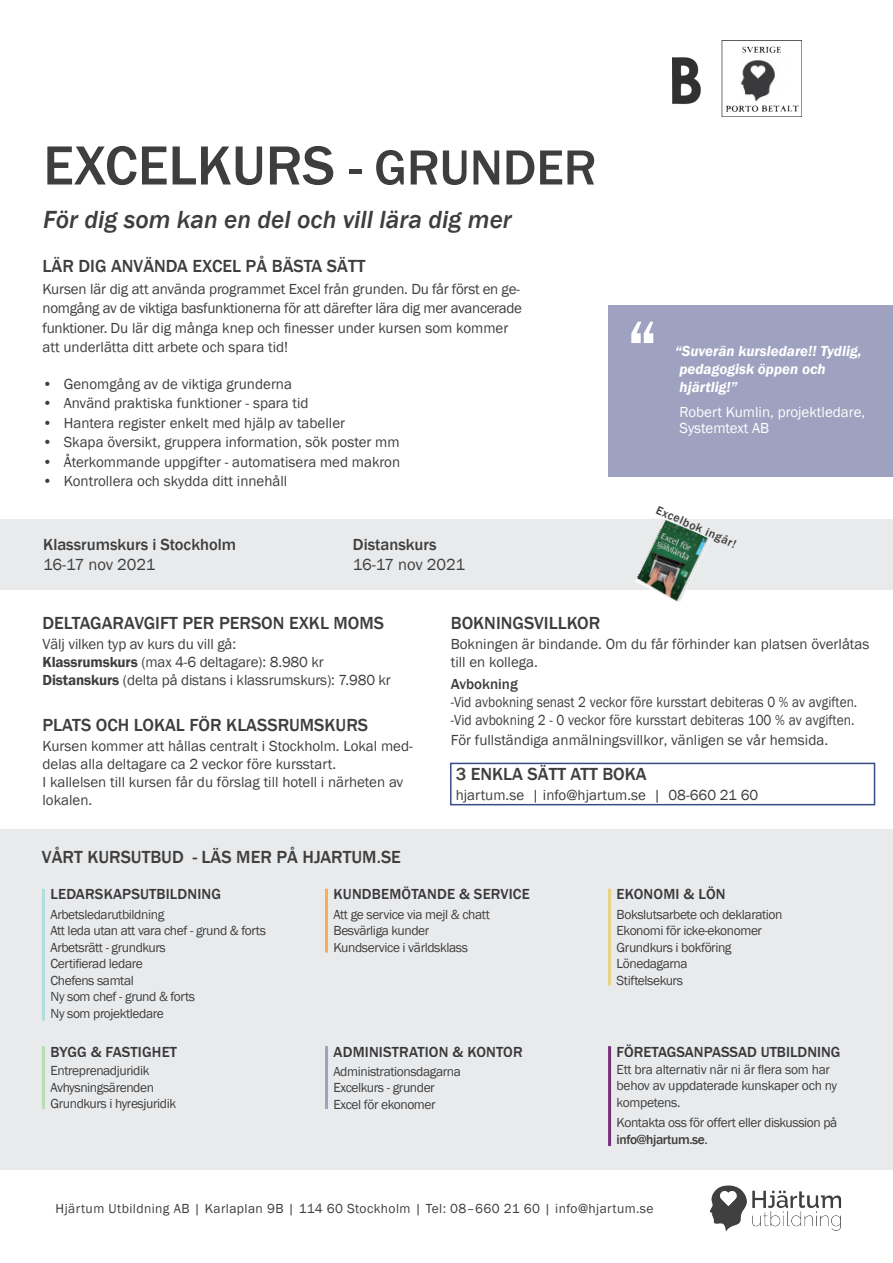
<style>
.page{position:relative;width:893px;height:1263px;background:#fff}
.page>*{position:absolute;margin:0;border:0;box-sizing:border-box;transform-origin:0 0}
.t1{font:500 88.5px "Franklin Gothic";color:#fff}
.t2{font:500 57px "Franklin Gothic";color:#3e3e3f}
.t3{font:italic 500 25.5px "Franklin Gothic";color:#3e3e3f}
.t4{font:500 18px "Franklin Gothic";color:#3e3e3f}
.t5{font:500 16.5px "Franklin Gothic";color:#3e3e3f}
.t6{font:16.5px "Franklin Gothic";letter-spacing:-.015em;color:#3e3e3f}
.t7{font:15px/18px "Franklin Gothic";color:#3e3e3f}
.t8{font:500 15px "Franklin Gothic";letter-spacing:.01em;color:#3e3e3f}
.t9{font:15px/18px "Franklin Gothic";color:#3e3e3f;scale:.89 1}
.t10{font:italic 600 15px/18px "Franklin Gothic";color:#fff}
.t11{font:15px/16.5px "Franklin Gothic";color:#fff}
.t12{font:13.5px/16.5px "Franklin Gothic";letter-spacing:-.03em;color:#3e3e3f}
.t13{font:13.5px "Franklin Gothic";letter-spacing:.03em;color:#3e3e3f}
.t14{font:500 12px "Franklin Gothic";color:#3e3e3f}
.s1{font-size:51px}
.s2{font-weight:600}
.s3{font-weight:500}
</style>
<div class="page">
<img style="left:672px;top:41px;width:129px;height:76px">
<img style="left:741px;top:56px;width:37px;height:45px">
<div style="left:609px;top:306px;width:284px;height:171px;background:#9ea1c0"></div>
<div style="left:0;top:519px;width:893px;height:71px;background:#e9eaeb"></div>
<img style="left:635px;top:519px;width:76px;height:83px">
<div style="left:450px;top:763px;width:425px;height:42px;border:2px solid #374c87"></div>
<img style="left:710px;top:1185px;width:132px;height:47px">
<div style="left:0;top:829px;width:893px;height:340px;background:#e9eaeb"></div>
<hr style="left:42px;top:889px;width:3px;height:131px;background:#b2dddd">
<hr style="left:608px;top:1046px;width:3px;height:100px;background:#77317c">
<hr style="left:325px;top:889px;width:3px;height:63px;background:#f8ad53">
<hr style="left:608px;top:889px;width:3px;height:96px;background:#e6d380">
<hr style="left:42px;top:1046px;width:3px;height:63px;background:#b4dfb6">
<hr style="left:325px;top:1046px;width:3px;height:63px;background:#9ea1c0">
<h2 class="t2" style="left:43px;top:130px;width:555px">EXCELKURS <span class="s1">- GRUNDER</span></h2>
<h3 class="t3" style="left:43px;top:204px;width:470px">För dig som kan en del och vill lära dig mer</h3>
<p class="t4" style="left:43px;top:255px;width:324px">LÄR DIG ANVÄNDA EXCEL PÅ BÄSTA SÄTT</p>
<p class="t7" style="left:43px;top:279px;width:481px;line-height:19.5px">Kursen lär dig att använda programmet Excel från grunden. Du får först en ge&shy;nomgång av de viktiga basfunktionerna för att därefter lära dig mer avancerade funktioner. Du lär dig många knep och finesser under kursen som kommer att underlätta ditt arbete och spara tid!</p>
<p class="t7" style="left:43px;top:375px;width:251px">• Genomgång av de viktiga grunderna</p>
<p class="t7" style="left:43px;top:395px;width:268px">• Använd praktiska funktioner - spara tid</p>
<p class="t7" style="left:43px;top:414px;width:304px">• Hantera register enkelt med hjälp av tabeller</p>
<p class="t7" style="left:43px;top:434px;width:359px">• Skapa översikt, gruppera information, sök poster mm</p>
<p class="t7" style="left:43px;top:453px;width:359px">• Återkommande uppgifter - automatisera med makron</p>
<p class="t7" style="left:43px;top:473px;width:246px">• Kontrollera och skydda ditt innehåll</p>
<p class="t5" style="left:43px;top:534px;width:195px">Klassrumskurs i Stockholm</p>
<p class="t6" style="left:43px;top:555px;width:114px">16-17 nov 2021</p>
<p class="t5" style="left:353px;top:534px;width:85px">Distanskurs</p>
<p class="t6" style="left:353px;top:555px;width:114px">16-17 nov 2021</p>
<h1 class="t1" style="left:626px;top:296px;width:35px">“</h1>
<p class="t10" style="left:675px;top:342px;width:188px">“Suverän kursledare!! Tydlig, pedagogisk öppen och hjärtlig!”</p>
<p class="t11" style="left:679px;top:404px;width:187px">Robert Kumlin, projektledare,<br>Systemtext AB</p>
<p class="t14" style="left:660px;top:502px;width:88px;rotate:24deg">Excelbok ingår!</p>
<p class="t4" style="left:43px;top:612px;width:343px">DELTAGARAVGIFT PER PERSON EXKL MOMS</p>
<p class="t7" style="left:43px;top:636px;width:350px">Välj vilken typ av kurs du vill gå:<br><span class="s2">Klassrumskurs</span> (max 4-6 deltagare): 8.980 kr<br><span class="s2">Distanskurs</span> (delta på distans i klassrumskurs): 7.980 kr</p>
<p class="t4" style="left:43px;top:714px;width:327px">PLATS OCH LOKAL FÖR KLASSRUMSKURS</p>
<p class="t7" style="left:43px;top:738px;width:372px">Kursen kommer att hållas centralt i Stockholm. Lokal med&shy;delas alla deltagare ca 2 veckor före kursstart.<br>I kallelsen till kursen får du förslag till hotell i närheten av lokalen.</p>
<p class="t4" style="left:451px;top:612px;width:151px">BOKNINGSVILLKOR</p>
<p class="t7" style="left:451px;top:636px;width:420px">Bokningen är bindande. Om du får förhinder kan platsen överlåtas till en kollega.</p>
<p class="t8" style="left:451px;top:675px;width:69px">Avbokning</p>
<p class="t9" style="left:451px;top:693px;width:458px">-Vid avbokning senast 2 veckor före kursstart debiteras 0 % av avgiften. -Vid avbokning 2 - 0 veckor före kursstart debiteras 100 % av avgiften.</p>
<p class="t7" style="left:451px;top:731px;width:379px">För fullständiga anmälningsvillkor, vänligen se vår hemsida.</p>
<p class="t4" style="left:456px;top:763px;width:193px">3 ENKLA SÄTT ATT BOKA</p>
<p class="t7" style="left:456px;top:787px;width:304px">hjartum.se | info@hjartum.se | 08-660 21 60</p>
<p class="t4" style="left:42px;top:846px;width:360px">VÅRT KURSUTBUD - LÄS MER PÅ HJARTUM.SE</p>
<p class="t8" style="left:51px;top:885px;width:172px">LEDARSKAPSUTBILDNING</p>
<p class="t12" style="left:51px;top:906px;width:217px">Arbetsledarutbildning<br>Att leda utan att vara chef - grund &amp; forts<br>Arbetsrätt - grundkurs<br>Certifierad ledare<br>Chefens samtal<br>Ny som chef - grund &amp; forts<br>Ny som projektledare</p>
<p class="t8" style="left:334px;top:885px;width:198px">KUNDBEMÖTANDE &amp; SERVICE</p>
<p class="t12" style="left:334px;top:906px;width:158px">Att ge service via mejl &amp; chatt<br>Besvärliga kunder<br>Kundservice i världsklass</p>
<p class="t8" style="left:51px;top:1042px;width:128px">BYGG &amp; FASTIGHET</p>
<p class="t12" style="left:51px;top:1063px;width:127px">Entreprenadjuridik<br>Avhysningsärenden<br>Grundkurs i hyresjuridik</p>
<p class="t8" style="left:334px;top:1042px;width:191px">ADMINISTRATION &amp; KONTOR</p>
<p class="t12" style="left:334px;top:1063px;width:129px">Administrationsdagarna<br>Excelkurs - grunder<br>Excel för ekonomer</p>
<p class="t8" style="left:617px;top:885px;width:110px">EKONOMI &amp; LÖN</p>
<p class="t12" style="left:617px;top:906px;width:167px">Bokslutsarbete och deklaration<br>Ekonomi för icke-ekonomer<br>Grundkurs i bokföring<br>Lönedagarna<br>Stiftelsekurs</p>
<p class="t8" style="left:617px;top:1042px;width:225px">FÖRETAGSANPASSAD UTBILDNING</p>
<p class="t12" style="left:617px;top:1061px;width:222px">Ett bra alternativ när ni är flera som har behov av uppdaterade kunskaper och ny kompetens.</p>
<p class="t12" style="left:617px;top:1115px;width:222px">Kontakta oss för offert eller diskussion på <span class="s3">info@hjartum.se</span>.</p>
<p class="t13" style="left:56px;top:1200px;width:599px">Hjärtum Utbildning AB | Karlaplan 9B | 114 60 Stockholm | Tel: 08–660 21 60 | info@hjartum.se</p>
</div>
